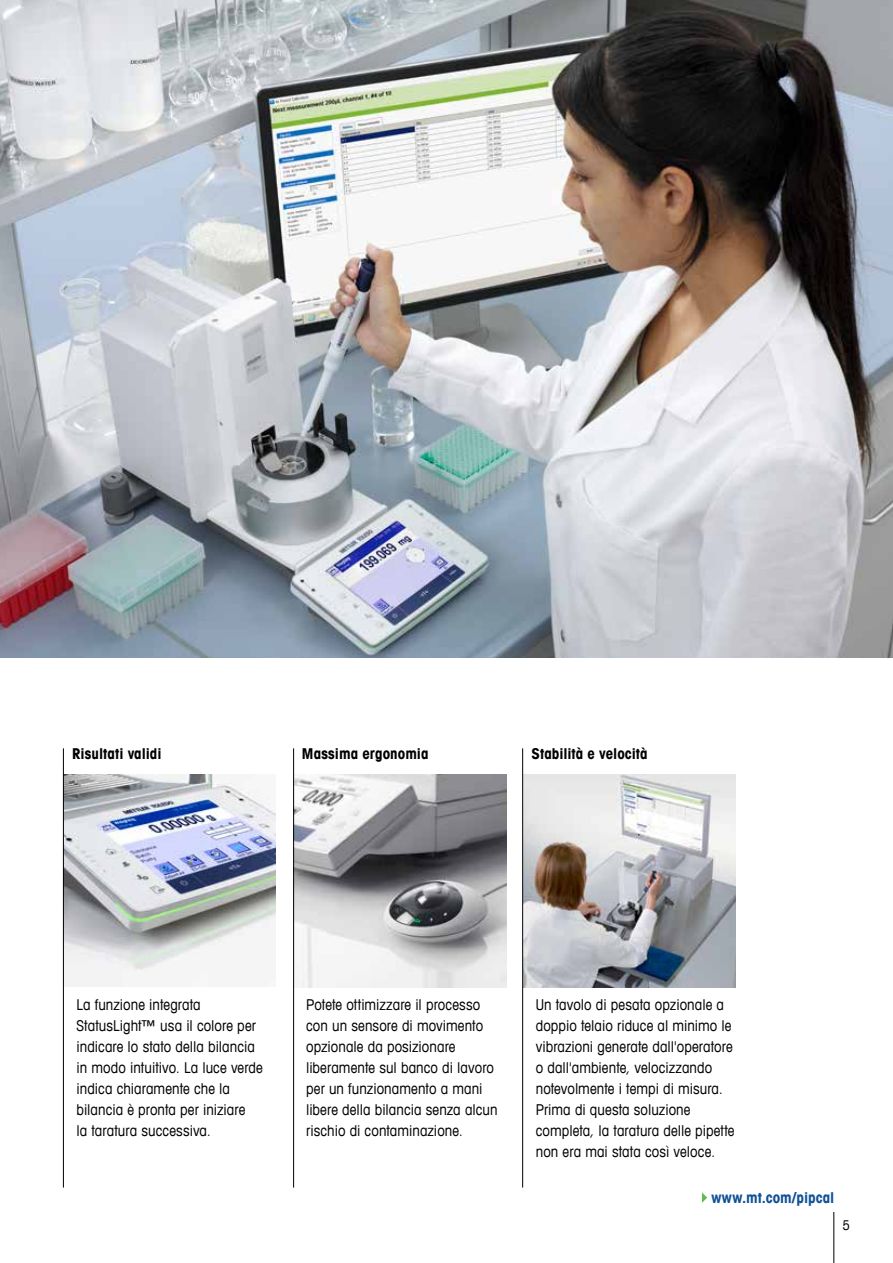
<style>
.page{position:relative;width:893px;height:1263px;background:#fff}
.page>*{position:absolute;margin:0;border:0;box-sizing:border-box;transform-origin:0 0}
.t1{font:condensed 15px/21px "Avant Garde Com";letter-spacing:.005em;color:#000}
.t2{font:700 condensed 15px "Avant Garde Com";color:#000}
.t3{font:700 condensed 15px "Avant Garde Com";letter-spacing:.005em;color:#115196}
.t4{font:condensed 13.5px "Avant Garde Com";color:#000}
</style>
<div class="page">
<hr style="left:833px;top:1212px;width:1px;height:51px;background:#000">
<svg style="left:702px;top:1192px;width:5px;height:11px"></svg>
<img style="left:0;top:0;width:893px;height:658px">
<img style="left:64px;top:774px;width:212px;height:213px">
<img style="left:294px;top:775px;width:213px;height:212px">
<img style="left:523px;top:774px;width:213px;height:213px">
<hr style="left:522px;top:748px;width:1px;height:439px;background:#000">
<hr style="left:63px;top:748px;width:1px;height:439px;background:#000">
<hr style="left:293px;top:748px;width:1px;height:439px;background:#000">
<p class="t2" style="left:72px;top:744px;width:91px">Risultati validi</p>
<p class="t2" style="left:302px;top:744px;width:128px">Massima ergonomia</p>
<p class="t2" style="left:531px;top:744px;width:118px">Stabilità e velocità</p>
<p class="t1" style="left:77px;top:993px;width:188px">La funzione integrata<br>StatusLight™ usa il colore per indicare lo stato della bilancia in modo intuitivo. La luce verde indica chiaramente che la bilancia è pronta per iniziare<br>la taratura successiva.</p>
<p class="t1" style="left:306px;top:993px;width:193px">Potete ottimizzare il processo con un sensore di movimento opzionale da posizionare liberamente sul banco di lavoro per un funzionamento a mani libere della bilancia senza alcun rischio di contaminazione.</p>
<p class="t1" style="left:536px;top:993px;width:200px">Un tavolo di pesata opzionale a doppio telaio riduce al minimo le vibrazioni generate dall'operatore o dall'ambiente, velocizzando notevolmente i tempi di misura.<br>Prima di questa soluzione completa, la taratura delle pipette non era mai stata così veloce.</p>
<p class="t3" style="left:711px;top:1187px;width:124px">www.mt.com/pipcal</p>
<p class="t4" style="left:842px;top:1217px;width:9px">5</p>
</div>
